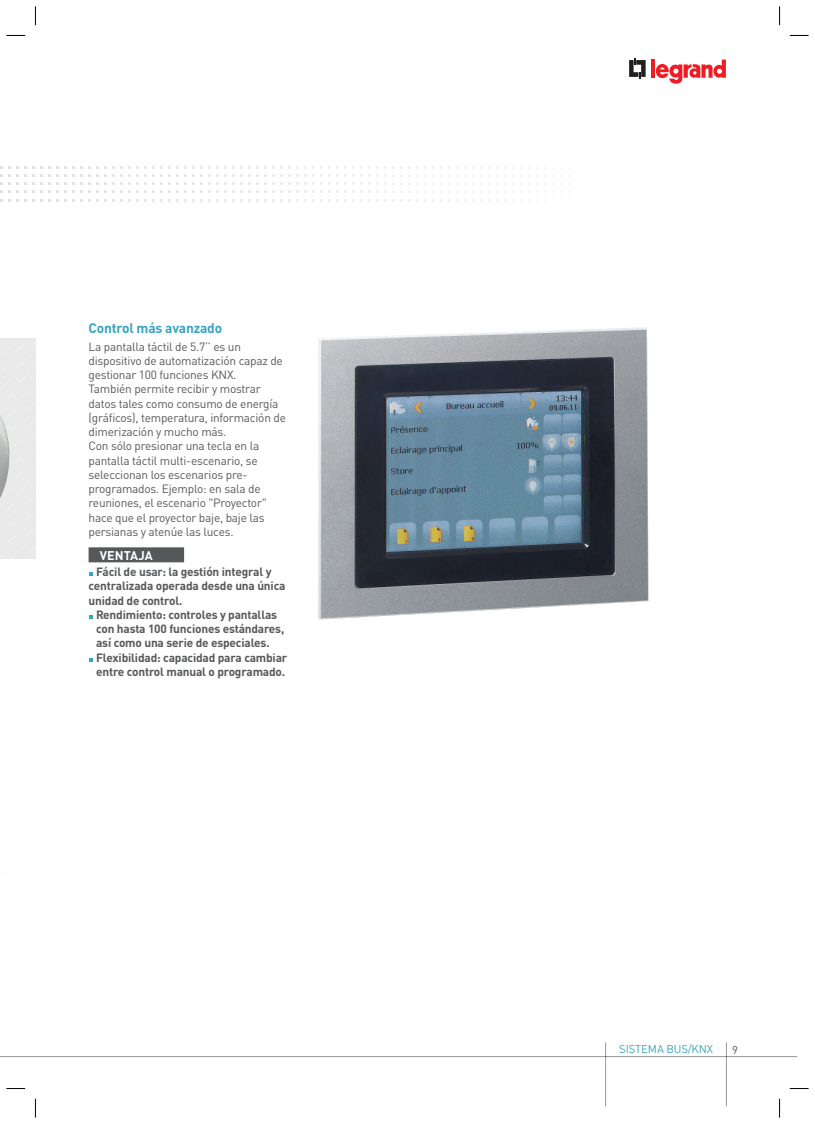
<style>
.page{position:relative;width:815px;height:1124px;background:#fff}
.page>*{position:absolute;margin:0;border:0;box-sizing:border-box;transform-origin:0 0}
.t1{font:700 13.75px "DIN Pro";letter-spacing:-.015em;color:#3aa5c0}
.t2{font:700 12.5px "DIN Pro";letter-spacing:.01em;color:#fff}
.t3{font:11.88px/14.2px "DIN Pro";letter-spacing:-.02em;color:#57585a}
.t4{font:700 11.88px/14.2px "DIN Pro";letter-spacing:-.015em;color:#57585a}
.t5{font:11.25px "DIN Pro";letter-spacing:-.01em;color:#3aa5c0}
.t6{font:11.25px "DIN Pro";color:#57585a}
</style>
<div class="page">
<hr style="left:0;top:1056px;width:797px;height:1px;background:#939598">
<hr style="left:605px;top:1042px;width:1px;height:64px;background:#939598">
<hr style="left:726px;top:1042px;width:1px;height:64px;background:#939598">
<svg style="left:629px;top:59px;width:17px;height:19px"></svg>
<hr style="left:651px;top:60px;width:4px;height:18px;background:#ee1d23">
<svg style="left:656px;top:60px;width:70px;height:24px"></svg>
<div style="left:89px;top:547px;width:95px;height:15px;background:#57585a"></div>
<svg style="left:89px;top:572px;width:3px;height:4px"></svg>
<svg style="left:89px;top:615px;width:3px;height:4px"></svg>
<img style="left:318px;top:327px;width:330px;height:292px">
<img style="left:0;top:364px;width:25px;height:191px">
<svg style="left:6px;top:35px;width:19px;height:1px"></svg>
<svg style="left:790px;top:35px;width:19px;height:1px"></svg>
<svg style="left:6px;top:1088px;width:19px;height:1px"></svg>
<svg style="left:790px;top:1088px;width:19px;height:1px"></svg>
<svg style="left:35px;top:6px;width:1px;height:19px"></svg>
<svg style="left:35px;top:1098px;width:1px;height:19px"></svg>
<svg style="left:779px;top:6px;width:1px;height:19px"></svg>
<svg style="left:779px;top:1098px;width:1px;height:19px"></svg>
<p class="t1" style="left:89px;top:316px;width:135px">Control más avanzado</p>
<p class="t3" style="left:89px;top:338px;width:199px">La pantalla táctil de 5.7’’ es un dispositivo de automatización capaz de gestionar 100 funciones KNX.<br>También permite recibir y mostrar datos tales como consumo de energía (gráficos), temperatura, información de dimerización y mucho más.<br>Con sólo presionar una tecla en la pantalla táctil multi-escenario, se seleccionan los escenarios pre&shy;programados. Ejemplo: en sala de reuniones, el escenario "Proyector" hace que el proyector baje, baje las persianas y atenúe las luces.</p>
<p class="t2" style="left:100px;top:545px;width:55px">VENTAJA</p>
<p class="t4" style="left:89px;top:563px;width:198px;text-indent:8px">Fácil de usar: la gestión integral y centralizada operada desde una única unidad de control.</p>
<p class="t4" style="left:96px;top:606px;width:193px">Rendimiento: controles y pantallas con hasta 100 funciones estándares, así como una serie de especiales.<br>Flexibilidad: capacidad para cambiar entre control manual o programado.</p>
<p class="t5" style="left:619px;top:1041px;width:95px">SISTEMA BUS/KNX</p>
<p class="t6" style="left:732px;top:1041px;width:7px">9</p>
</div>
